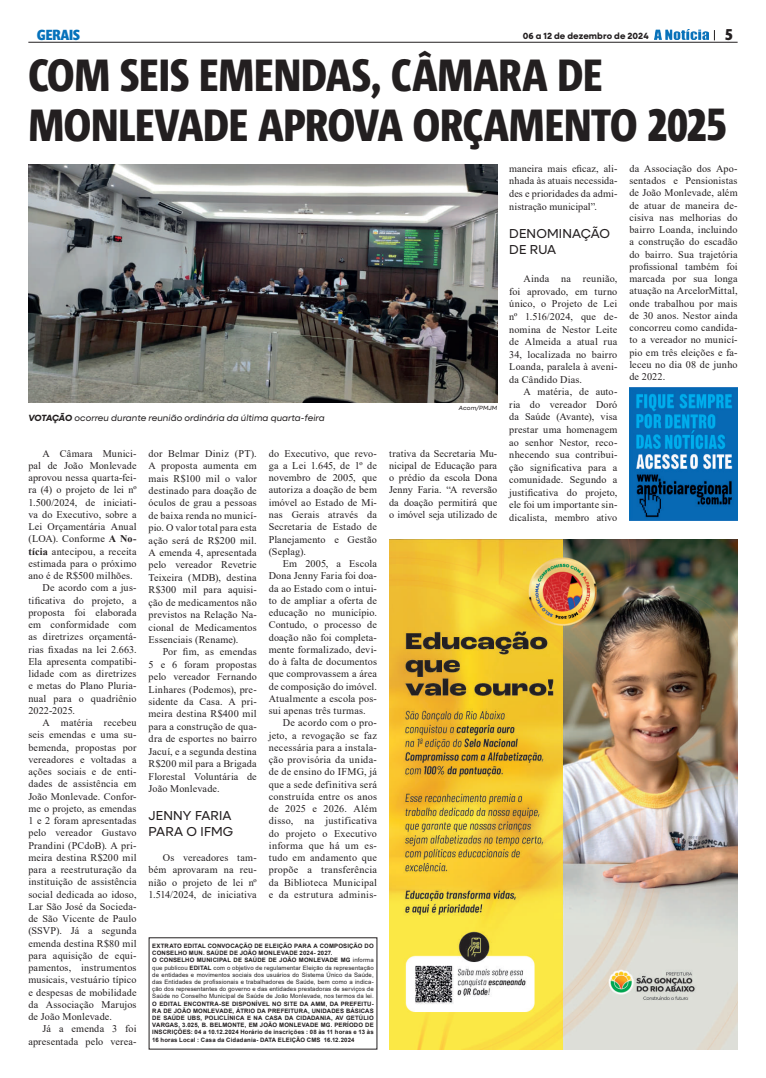
<style>
.page{position:relative;width:766px;height:1078px;background:#fff}
.page>*{position:absolute;margin:0;border:0;box-sizing:border-box;transform-origin:0 0}
.t1{font:800 45px/50px "Corpid Cd";letter-spacing:-.005em;color:#231f20}
.t2{font:700 16px "Prenton RP Cond";color:#231f20}
.t3{font:700 15px "Prenton RP Cond";color:#0672bb}
.t4{font:13px/15.8px "Neulis Sans";letter-spacing:.01em;color:#231f20}
.t5{font:10.2px/12.2px "Times New Roman";letter-spacing:.015em;color:#231f20;text-align:justify}
.t6{font:italic 9px "Neulis Sans";letter-spacing:.01em;color:#231f20}
.t7{font:700 9px "Neulis Sans";letter-spacing:.01em;color:#231f20}
.t8{font:6px/7.2px "Arial";letter-spacing:.02em;color:#231f20}
.t9{font:700 6px/7.2px "Arial";letter-spacing:.025em;color:#231f20;text-align:justify}
.t10{font:italic 6px "Neulis Sans";letter-spacing:.02em;color:#231f20}
.s1{font-size:53.5px}
.s2{font-weight:700}
</style>
<div class="page">
<img style="left:654px;top:30px;width:54px;height:9px">
<hr style="left:28px;top:42px;width:709px;height:1px;background:#231f20">
<img style="left:389px;top:539px;width:348px;height:510px">
<img style="left:28px;top:165px;width:469px;height:238px">
<img style="left:629px;top:388px;width:108px;height:132px">
<h3 class="t3" style="left:37px;top:25px;width:44px">GERAIS</h3>
<p class="t7" style="left:522px;top:29px;width:127px">06 a 12 de dezembro de 2024</p>
<h2 class="t2" style="left:725px;top:24px;width:9px">5</h2>
<h1 class="t1" style="left:28px;top:51px;width:699px">COM SEIS EMENDAS, CÂMARA DE<br>MONLEVADE APROVA ORÇAMENTO <span class="s1">202</span>5</h1>
<p class="t6" style="left:28px;top:411px;width:298px"><span class="s2">VOTAÇÃO</span> ocorreu durante reunião ordinária da última quarta-feira</p>
<p class="t5" style="left:43px;top:447px;width:95px">A Câmara Munici-</p>
<p class="t5" style="left:28px;top:459px;width:110px">pal de João Monlevade</p>
<p class="t5" style="left:28px;top:471px;width:110px">aprovou nessa quarta-fei-</p>
<p class="t5" style="left:28px;top:483px;width:110px">ra (4) o projeto de lei nº</p>
<p class="t5" style="left:28px;top:495px;width:110px">1.500/2024, de iniciati-</p>
<p class="t5" style="left:28px;top:508px;width:110px">va do Executivo, sobre a</p>
<p class="t5" style="left:28px;top:520px;width:110px">Lei Orçamentária Anual</p>
<p class="t5" style="left:28px;top:532px;width:110px">(LOA). Conforme <span class="s2">A No-</span></p>
<p class="t5" style="left:28px;top:544px;width:110px"><span class="s2">tícia</span> antecipou, a receita</p>
<p class="t5" style="left:28px;top:557px;width:110px">estimada para o próximo</p>
<p class="t5" style="left:28px;top:569px;width:106px">ano é de R$500 milhões.</p>
<p class="t5" style="left:43px;top:581px;width:95px">De acordo com a jus-</p>
<p class="t5" style="left:28px;top:593px;width:110px">tificativa do projeto, a</p>
<p class="t5" style="left:28px;top:606px;width:110px">proposta foi elaborada</p>
<p class="t5" style="left:28px;top:618px;width:110px">em conformidade com</p>
<p class="t5" style="left:28px;top:630px;width:110px">as diretrizes orçamentá-</p>
<p class="t5" style="left:28px;top:642px;width:110px">rias fixadas na lei 2.663.</p>
<p class="t5" style="left:28px;top:655px;width:110px">Ela apresenta compatibi-</p>
<p class="t5" style="left:28px;top:667px;width:110px">lidade com as diretrizes</p>
<p class="t5" style="left:28px;top:679px;width:110px">e metas do Plano Pluria-</p>
<p class="t5" style="left:28px;top:691px;width:110px">nual para o quadriênio</p>
<p class="t5" style="left:28px;top:704px;width:48px">2022-2025.</p>
<p class="t5" style="left:43px;top:716px;width:95px">A matéria recebeu</p>
<p class="t5" style="left:28px;top:728px;width:110px">seis emendas e uma su-</p>
<p class="t5" style="left:28px;top:740px;width:110px">bemenda, propostas por</p>
<p class="t5" style="left:28px;top:753px;width:110px">vereadores e voltadas a</p>
<p class="t5" style="left:28px;top:765px;width:110px">ações sociais e de enti-</p>
<p class="t5" style="left:28px;top:777px;width:110px">dades de assistência em</p>
<p class="t5" style="left:28px;top:789px;width:110px">João Monlevade. Confor-</p>
<p class="t5" style="left:28px;top:801px;width:110px">me o projeto, as emendas</p>
<p class="t5" style="left:28px;top:814px;width:110px">1 e 2 foram apresentadas</p>
<p class="t5" style="left:28px;top:826px;width:110px">pelo vereador Gustavo</p>
<p class="t5" style="left:28px;top:838px;width:110px">Prandini (PCdoB). A pri-</p>
<p class="t5" style="left:28px;top:850px;width:110px">meira destina R$200 mil</p>
<p class="t5" style="left:28px;top:863px;width:110px">para a reestruturação da</p>
<p class="t5" style="left:28px;top:875px;width:110px">instituição de assistência</p>
<p class="t5" style="left:28px;top:887px;width:110px">social dedicada ao idoso,</p>
<p class="t5" style="left:28px;top:899px;width:110px">Lar São José da Socieda-</p>
<p class="t5" style="left:28px;top:912px;width:110px">de São Vicente de Paulo</p>
<p class="t5" style="left:28px;top:924px;width:110px">(SSVP). Já a segunda</p>
<p class="t5" style="left:28px;top:936px;width:110px">emenda destina R$80 mil</p>
<p class="t5" style="left:28px;top:948px;width:110px">para aquisição de equi-</p>
<p class="t5" style="left:28px;top:961px;width:110px">pamentos, instrumentos</p>
<p class="t5" style="left:28px;top:973px;width:110px">musicais, vestuário típico</p>
<p class="t5" style="left:28px;top:985px;width:110px">e despesas de mobilidade</p>
<p class="t5" style="left:28px;top:997px;width:110px">da Associação Marujos</p>
<p class="t5" style="left:28px;top:1010px;width:85px">de João Monlevade.</p>
<p class="t5" style="left:43px;top:1022px;width:95px">Já a emenda 3 foi</p>
<p class="t5" style="left:28px;top:1034px;width:110px">apresentada pelo verea-</p>
<p class="t5" style="left:148px;top:446px;width:110px">dor Belmar Diniz (PT).<br>A proposta aumenta em mais R$100 mil o valor destinado para doação de óculos de grau a pessoas de baixa renda no municí&shy;pio. O valor total para esta ação será de R$200 mil.<br>A emenda 4, apresentada pelo vereador Revetrie Teixeira (MDB), destina R$300 mil para aquisi&shy;ção de medicamentos não previstos na Relação Na&shy;cional de Medicamentos Essenciais (Rename).</p>
<p class="t5" style="left:148px;top:645px;width:110px;text-indent:14px">Por fim, as emendas 5 e 6 foram propostas pelo vereador Fernando Linhares (Podemos), pre&shy;sidente da Casa. A pri&shy;meira destina R$400 mil para a construção de qua&shy;dra de esportes no bairro Jacuí, e a segunda destina R$200 mil para a Brigada Florestal Voluntária de João Monlevade.</p>
<p class="t4" style="left:148px;top:806px;width:86px">JENNY FARIA<br>PARA O IFMG</p>
<p class="t5" style="left:148px;top:850px;width:110px;text-indent:14px">Os vereadores tam&shy;bém aprovaram na reu&shy;nião o projeto de lei nº 1.514/2024, de iniciativa</p>
<p class="t5" style="left:269px;top:447px;width:110px">do Executivo, que revo&shy;ga a Lei 1.645, de 1º de novembro de 2005, que autoriza a doação de bem imóvel ao Estado de Mi&shy;nas Gerais através da Secretaria de Estado de Planejamento e Gestão (Seplag).</p>
<p class="t5" style="left:269px;top:557px;width:110px;text-indent:14px">Em 2005, a Escola Dona Jenny Faria foi doa&shy;da ao Estado com o intui&shy;to de ampliar a oferta de educação no município.<br>Contudo, o processo de doação não foi completa&shy;mente formalizado, devi&shy;do à falta de documentos que comprovassem a área de composição do imóvel.<br>Atualmente a escola pos&shy;sui apenas três turmas.</p>
<p class="t5" style="left:269px;top:716px;width:110px;text-indent:14px">De acordo com o pro&shy;jeto, a revogação se faz necessária para a instala&shy;ção provisória da unida&shy;de de ensino do IFMG, já que a sede definitiva será construída entre os anos de 2025 e 2026. Além disso, na justificativa do projeto o Executivo informa que há um es&shy;tudo em andamento que propõe a transferência da Biblioteca Municipal e da estrutura adminis-</p>
<p class="t8" style="left:152px;top:942px;width:223px"><span class="s2">EXTRATO EDITAL CONVOCAÇÃO DE ELEIÇÃO PARA A COMPOSIÇÃO DO CONSELHO MUN. SAÚDE DE JOÃO MONLEVADE 2024- 2027.<br>O CONSELHO MUNICIPAL DE SAÚDE DE JOÃO MONLEVADE MG</span> informa que publicou <span class="s2">EDITAL</span> com o objetivo de regulamentar Eleição da representação de entidades e movimentos sociais dos usuários do Sistema Único da Saúde, das Entidades de profissionais e trabalhadores de Saúde, bem como a indica&shy;ção dos representantes do governo e das entidades prestadoras de serviços de Saúde no Conselho Municipal de Saúde de João Monlevade, nos termos da lei.</p>
<p class="t9" style="left:152px;top:999px;width:223px">O EDITAL ENCONTRA-SE DISPONÍVEL NO SITE DA AMM, DA PREFEITU-RA DE JOÃO MONLEVADE, ÁTRIO DA PREFEITURA, UNIDADES BÁSICAS DE SAÚDE UBS, POLICLÍNICA E NA CASA DA CIDADANIA, AV GETÚLIO VARGAS, 3.025, B. BELMONTE, EM JOÃO MONLEVADE MG. PERÍODO DE INSCRIÇÕES: 04 a 10.12.2024 Horário de inscrições : 08 às 11 horas e 13 às 16 horas Local : Casa da Cidadania- DATA ELEIÇÃO CMS 16.12.2024</p>
<p class="t10" style="left:458px;top:403px;width:40px">Acom/PMJM</p>
<p class="t5" style="left:389px;top:447px;width:110px">trativa da Secretaria Mu&shy;nicipal de Educação para o prédio da escola Dona Jenny Faria. “A reversão da doação permitirá que o imóvel seja utilizado de</p>
<p class="t5" style="left:509px;top:162px;width:110px;line-height:12.5px">maneira mais eficaz, ali&shy;nhada às atuais necessida&shy;des e prioridades da admi&shy;nistração municipal”.</p>
<p class="t4" style="left:509px;top:225px;width:102px">DENOMINAÇÃO<br>DE RUA</p>
<p class="t5" style="left:509px;top:272px;width:110px;line-height:12.5px;text-indent:14px">Ainda na reunião, foi aprovado, em turno único, o Projeto de Lei nº 1.516/2024, que de&shy;nomina de Nestor Leite de Almeida a atual rua 34, localizada no bairro Loanda, paralela à aveni&shy;da Cândido Dias.</p>
<p class="t5" style="left:509px;top:385px;width:110px;line-height:12.5px;text-indent:14px">A matéria, de auto&shy;ria do vereador Doró da Saúde (Avante), visa prestar uma homenagem ao senhor Nestor, reco&shy;nhecendo sua contribui&shy;ção significativa para a comunidade. Segundo a justificativa do projeto, ele foi um importante sin&shy;dicalista, membro ativo</p>
<p class="t5" style="left:629px;top:162px;width:110px">da Associação dos Apo&shy;sentados e Pensionistas de João Monlevade, além de atuar de maneira de&shy;cisiva nas melhorias do bairro Loanda, incluindo a construção do escadão do bairro. Sua trajetória profissional também foi marcada por sua longa atuação na ArcelorMittal, onde trabalhou por mais de 30 anos. Nestor ainda concorreu como candida&shy;to a vereador no municí&shy;pio em três eleições e fa&shy;leceu no dia 08 de junho de 2022.</p>
</div>
